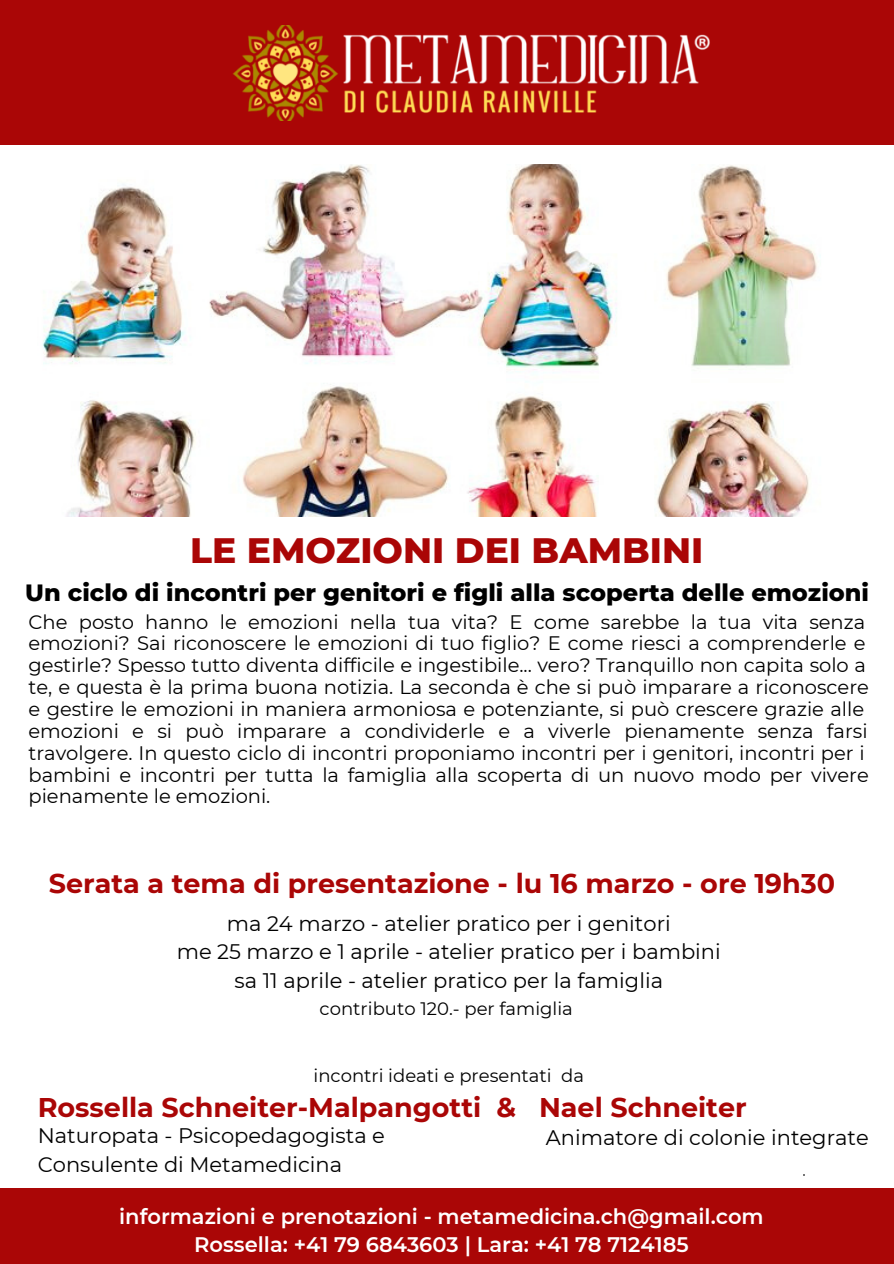
<style>
.page{position:relative;width:894px;height:1264px;background:#fff}
.page>*{position:absolute;margin:0;border:0;box-sizing:border-box;transform-origin:0 0}
.t1{font:800 36px "Montserrat";color:#aa0606}
.t2{font:700 27px "Montserrat";color:#aa0606}
.t3{font:800 24px "Montserrat";color:#000}
.t4{font:21px/28.8px "Montserrat";color:#000}
.t5{font:600 21px/28.7px "Montserrat";color:#fff;text-align:center}
.t6{font:19.5px/21.9px "Montserrat";color:#000}
.t7{font:18px "Montserrat";color:#000}
</style>
<div class="page">
<div style="left:0;top:1188px;width:893px;height:75px;background:#aa0606"></div>
<div style="left:1px;top:0;width:892px;height:145px;background:#aa0606"></div>
<img style="left:233px;top:26px;width:477px;height:95px">
<img style="left:42px;top:165px;width:779px;height:351px">
<h1 class="t1" style="left:190px;top:528px;width:514px">LE EMOZIONI DEI BAMBINI</h1>
<p class="t3" style="left:25px;top:577px;width:845px">Un ciclo di incontri per genitori e figli alla scoperta delle emozioni</p>
<p class="t6" style="left:29px;top:610px;width:841px">Che posto hanno le emozioni nella tua vita? E come sarebbe la tua vita senza emozioni? Sai riconoscere le emozioni di tuo figlio? E come riesci a comprenderle e gestirle? Spesso tutto diventa difficile e ingestibile... vero? Tranquillo non capita solo a te, e questa è la prima buona notizia. La seconda è che si può imparare a riconoscere e gestire le emozioni in maniera armoniosa e potenziante, si può crescere grazie alle emozioni e si può imparare a condividerle e a viverle pienamente senza farsi travolgere. In questo ciclo di incontri proponiamo incontri per i genitori, incontri per i bambini e incontri per tutta la famiglia alla scoperta di un nuovo modo per vivere pienamente le emozioni.</p>
<h2 class="t2" style="left:49px;top:866px;width:787px">Serata a tema di presentazione - lu 16 marzo - ore 19h30</h2>
<p class="t4" style="left:177px;top:908px;width:545px;text-align:center">ma 24 marzo - atelier pratico per i genitori<br>me 25 marzo e 1 aprile - atelier pratico per i bambini sa 11 aprile - atelier pratico per la famiglia</p>
<p class="t7" style="left:319px;top:997px;width:255px">contributo 120.- per famiglia</p>
<p class="t7" style="left:313px;top:1064px;width:272px">incontri ideati e presentati da</p>
<h2 class="t2" style="left:38px;top:1090px;width:710px">Rossella Schneiter-Malpangotti &amp; Nael Schneiter</h2>
<p class="t4" style="left:38px;top:1121px;width:348px">Naturopata - Psicopedagogista e<br>Consulente di Metamedicina</p>
<p class="t4" style="left:545px;top:1123px;width:324px">Animatore di colonie integrate</p>
<p class="t5" style="left:119px;top:1201px;width:645px">informazioni e prenotazioni - metamedicina.ch@gmail.com<br>Rossella: +41 79 6843603 | Lara: +41 78 7124185</p>
</div>
